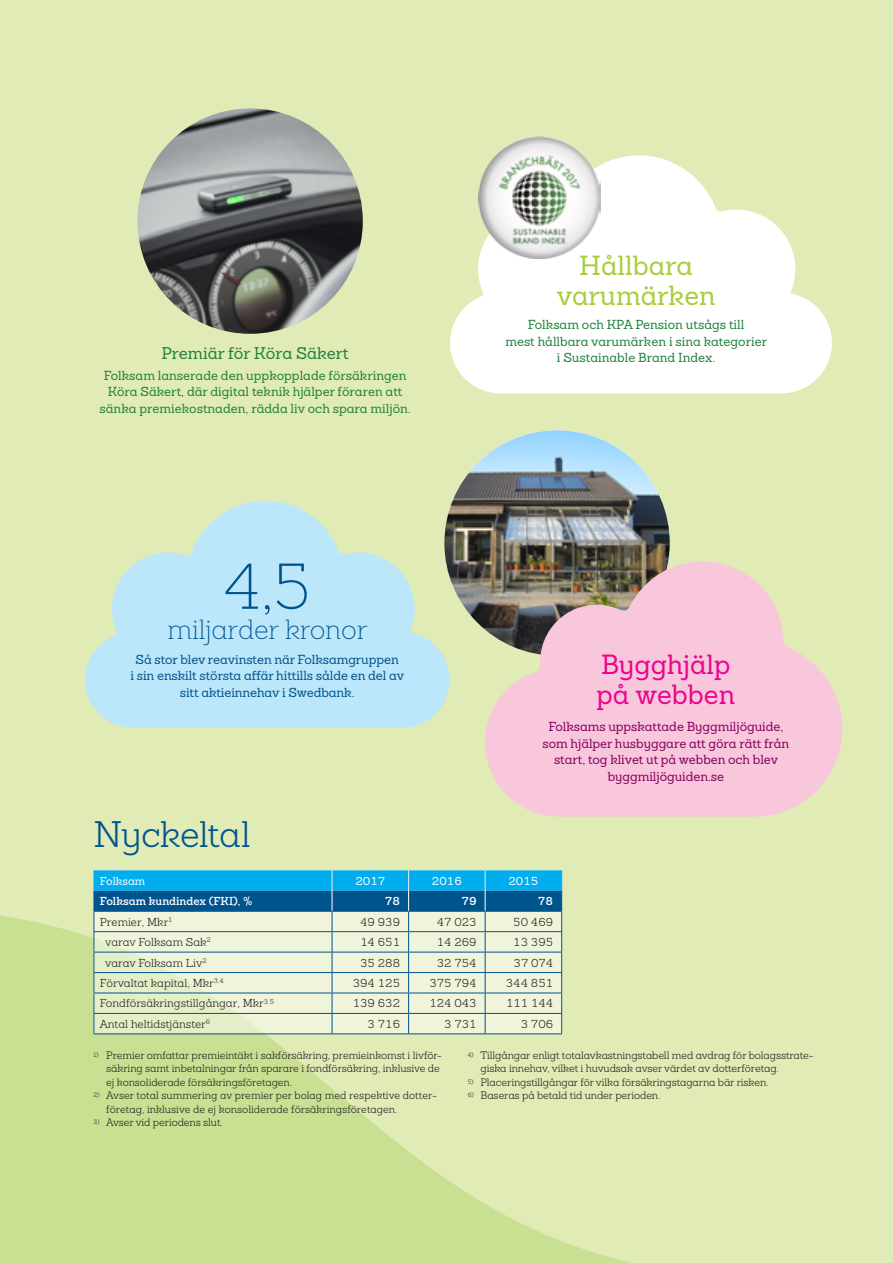
<style>
.page{position:relative;width:893px;height:1263px;background:#e0ebb6}
.page>*{position:absolute;margin:0;border:0;box-sizing:border-box;transform-origin:0 0}
.t1{font:200 63px "Sanchez Folksam";color:#00548e}
.Rubrik_2_24_26{font:300 36px "Sanchez Folksam";letter-spacing:-.02em;color:#00548e}
.Rubrik_3_18_20{font:500 27px/30px "Sanchez Folksam";color:#a6ce39;text-align:center}
.Rubrik_3_18_20-2{font:500 27px "Sanchez Folksam";color:#ed028c}
.t2{font:200 27px "Sanchez Folksam";letter-spacing:-.005em;color:#00548e}
.Brödtext_8_5_11{font:500 16.5px "Sanchez Folksam";color:#20813c}
.Brödtext_8_5_11-2{font:500 12.75px/16.5px "Sanchez Folksam";color:#20813c;text-align:center}
.Brödtext_8_5_11-3{font:500 12.75px/16.5px "Sanchez Folksam";letter-spacing:-.005em;color:#85015e;text-align:center}
.Brödtext_8_5_11-4{font:500 12.75px/16.5px "Sanchez Folksam";letter-spacing:-.005em;color:#00548e;text-align:center}
.t3{font:300 11.25px "Sanchez Folksam Table";color:#231f20}
.t4{font:600 11.25px "Sanchez Folksam Table";color:#fff}
.t5{font:500 11.25px "Sanchez Folksam Table";color:#fff}
.Fotnot{font:300 10.5px/13.5px "Sanchez Folksam";letter-spacing:-.01em;color:#231f20}
</style>
<div class="page">
<svg style="left:0;top:908px;width:631px;height:355px;fill:#c9e093"></svg>
<hr style="left:485px;top:1033px;width:77px;height:1px;background:#00548e">
<hr style="left:94px;top:1033px;width:238px;height:1px;background:#00548e">
<hr style="left:332px;top:1033px;width:77px;height:1px;background:#00548e">
<hr style="left:409px;top:1033px;width:76px;height:1px;background:#00548e">
<svg style="left:94px;top:870px;width:468px;height:163px;background:#a8d0cd"></svg>
<svg style="left:450px;top:155px;width:382px;height:238px;fill:#fff"></svg>
<img style="left:478px;top:137px;width:122px;height:122px">
<svg style="left:85px;top:501px;width:365px;height:227px;fill:#bce6fa"></svg>
<img style="left:137px;top:108px;width:226px;height:226px;border-radius:113px">
<img style="left:444px;top:430px;width:226px;height:226px;border-radius:113px">
<svg style="left:485px;top:561px;width:357px;height:256px;background:#e4c0c7"></svg>
<p class="Brödtext_8_5_11" style="left:161px;top:342px;width:189px">Premiär för Köra Säkert</p>
<p class="Brödtext_8_5_11-2" style="left:100px;top:367px;width:313px">Folksam lanserade den uppkopplade försäkringen<br>Köra Säkert, där digital teknik hjälper föraren att sänka premiekostnaden, rädda liv och spara miljön.</p>
<p class="t1" style="left:224px;top:548px;width:87px">4,5</p>
<p class="t2" style="left:168px;top:613px;width:201px">miljarder kronor</p>
<p class="Brödtext_8_5_11-4" style="left:131px;top:651px;width:275px">Så stor blev reavinsten när Folksamgruppen<br>i sin enskilt största affär hittills sålde en del av sitt aktieinnehav i Swedbank.</p>
<p class="Rubrik_3_18_20" style="left:557px;top:250px;width:160px">Hållbara varumärken</p>
<p class="Brödtext_8_5_11-2" style="left:505px;top:316px;width:263px">Folksam och KPA Pension utsågs till<br>mest hållbara varumärken i sina kategorier i Sustainable Brand Index.</p>
<p class="Rubrik_3_18_20-2" style="left:601px;top:647px;width:131px">Bygghjälp</p>
<p class="Rubrik_3_18_20-2" style="left:597px;top:677px;width:140px">på webben</p>
<p class="Brödtext_8_5_11-3" style="left:542px;top:718px;width:248px">Folksams uppskattade Byggmiljöguide, som hjälper husbyggare att göra rätt från start, tog klivet ut på webben och blev byggmiljöguiden.se</p>
<p class="Rubrik_2_24_26" style="left:94px;top:811px;width:159px">Nyckeltal</p>
<p class="t5" style="left:100px;top:873px;width:47px">Folksam</p>
<p class="t5" style="left:355px;top:873px;width:31px">2017</p>
<p class="t5" style="left:432px;top:873px;width:32px">2016</p>
<p class="t5" style="left:508px;top:873px;width:32px">2015</p>
<p class="t4" style="left:100px;top:894px;width:154px">Folksam kundindex (FKI), %</p>
<p class="t4" style="left:385px;top:894px;width:17px">78</p>
<p class="t4" style="left:461px;top:894px;width:17px">79</p>
<p class="t4" style="left:538px;top:894px;width:17px">78</p>
<p class="t3" style="left:100px;top:914px;width:74px">Premier, Mkr<sup>1</sup></p>
<p class="t3" style="left:360px;top:914px;width:41px">49 939</p>
<p class="t3" style="left:437px;top:914px;width:41px">47 023</p>
<p class="t3" style="left:513px;top:914px;width:41px">50 469</p>
<p class="t3" style="left:105px;top:935px;width:107px">varav Folksam Sak<sup>2</sup></p>
<p class="t3" style="left:360px;top:935px;width:41px">14 651</p>
<p class="t3" style="left:437px;top:935px;width:41px">14 269</p>
<p class="t3" style="left:513px;top:935px;width:41px">13 395</p>
<p class="t3" style="left:105px;top:955px;width:103px">varav Folksam Liv<sup>2</sup></p>
<p class="t3" style="left:360px;top:955px;width:41px">35 288</p>
<p class="t3" style="left:437px;top:955px;width:41px">32 754</p>
<p class="t3" style="left:514px;top:955px;width:41px">37 074</p>
<p class="t3" style="left:100px;top:976px;width:126px">Förvaltat kapital, Mkr<sup>3,4</sup></p>
<p class="t3" style="left:353px;top:976px;width:49px">394 125</p>
<p class="t3" style="left:429px;top:976px;width:49px">375 794</p>
<p class="t3" style="left:506px;top:976px;width:49px">344 851</p>
<p class="t3" style="left:100px;top:996px;width:176px">Fondförsäkringstillgångar, Mkr<sup>3,5</sup></p>
<p class="t3" style="left:353px;top:996px;width:49px">139 632</p>
<p class="t3" style="left:429px;top:996px;width:49px">124 043</p>
<p class="t3" style="left:506px;top:996px;width:49px">111 144</p>
<p class="t3" style="left:100px;top:1017px;width:112px">Antal heltidstjänster<sup>6</sup></p>
<p class="t3" style="left:368px;top:1017px;width:34px">3 716</p>
<p class="t3" style="left:444px;top:1017px;width:34px">3 731</p>
<p class="t3" style="left:521px;top:1017px;width:34px">3 706</p>
<p class="Fotnot" style="left:106px;top:1048px;width:337px;text-indent:-13px"><sup>1)</sup> Premier omfattar premieintäkt i sakförsäkring, premieinkomst i livför&shy;säkring samt inbetalningar från sparare i fondförsäkring, inklusive de ej konsoliderade försäkringsföretagen.</p>
<p class="Fotnot" style="left:106px;top:1088px;width:332px;text-indent:-13px"><sup>2)</sup> Avser total summering av premier per bolag med respektive dotter&shy;företag, inklusive de ej konsoliderade försäkringsföretagen.</p>
<p class="Fotnot" style="left:94px;top:1115px;width:131px"><sup>3)</sup> Avser vid periodens slut.</p>
<p class="Fotnot" style="left:480px;top:1048px;width:335px;text-indent:-13px"><sup>4)</sup> Tillgångar enligt totalavkastningstabell med avdrag för bolagsstrate&shy;giska innehav, vilket i huvudsak avser värdet av dotterföretag.</p>
<p class="Fotnot" style="left:468px;top:1075px;width:302px"><sup>5)</sup> Placeringstillgångar för vilka försäkringstagarna bär risken.</p>
<p class="Fotnot" style="left:468px;top:1088px;width:194px"><sup>6)</sup> Baseras på betald tid under perioden.</p>
</div>
